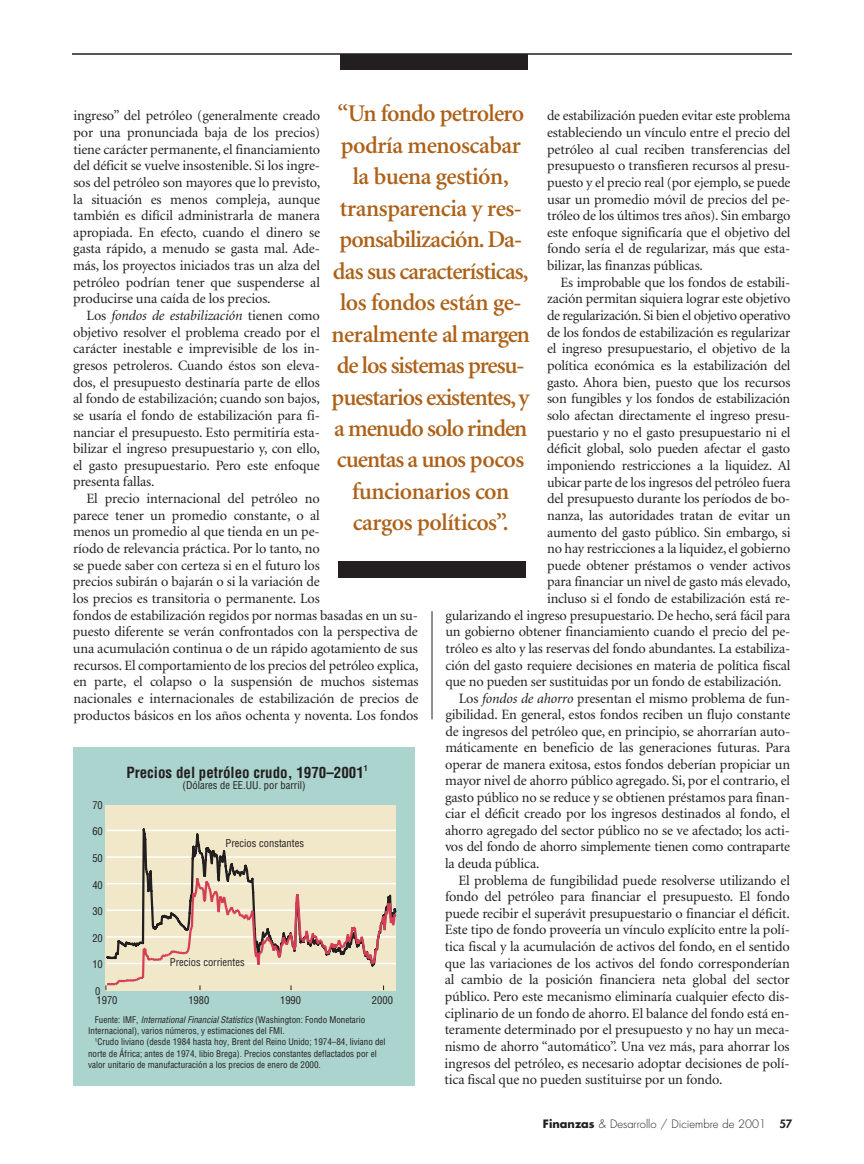
<style>
.page{position:relative;width:864px;height:1164px;background:#fff}
.page>*{position:absolute;margin:0;border:0;box-sizing:border-box;transform-origin:0 0}
.t1{font:600 24px/31.5px "Minion";letter-spacing:-.03em;color:#ad6118;text-align:center}
.t2{font:700 condensed 15px "Helvetica";color:#231f20}
.t3{font:14.25px/16.6px "Minion";letter-spacing:-.01em;color:#231f20;text-align:justify}
.t4{font:14.25px "Minion";letter-spacing:-.03em;color:#231f20}
.t5{font:300 11.25px "Futura";color:#231f20}
.t6{font:condensed 10.5px "Helvetica";color:#231f20}
.t7{font:condensed 9px/11.2px "Helvetica";color:#231f20}
.s1{font-style:italic}
.s2{font-weight:700}
.s3{font-weight:800}
</style>
<div class="page">
<hr style="left:432px;top:611px;width:1px;height:108px;background:#231f20">
<div style="left:73px;top:747px;width:341px;height:339px;background:#acd4ce"></div>
<div style="left:106px;top:805px;width:290px;height:185px;background:#f1e7c9"></div>
<svg style="left:105px;top:827px;width:292px;height:163px"></svg>
<div style="left:340px;top:55px;width:188px;height:15px;background:#231f20"></div>
<div style="left:338px;top:561px;width:188px;height:17px;background:#231f20"></div>
<hr style="left:72px;top:53px;width:720px;height:2px;background:#231f20">
<p class="t1" style="left:331px;top:100px;width:200px">“Un fondo petrolero podría menoscabar la buena gestión, transparencia y res&shy;ponsabilización.Da&shy;das sus características, los fondos están ge&shy;neralmente al margen de los sistemas presu&shy;puestarios existentes,y a menudo solo rinden cuentas a unos pocos funcionarios con cargos políticos”.</p>
<p class="t3" style="left:73px;top:109px;width:249px">ingreso” del petróleo (generalmente creado por una pronunciada baja de los precios) tiene carácter permanente, el financiamiento del déficit se vuelve insostenible. Si los ingre&shy;sos del petróleo son mayores que lo previsto, la situación es menos compleja, aunque también es difícil administrarla de manera apropiada. En efecto, cuando el dinero se gasta rápido, a menudo se gasta mal. Ade&shy;más, los proyectos iniciados tras un alza del petróleo podrían tener que suspenderse al producirse una caída de los precios.</p>
<p class="t3" style="left:73px;top:308px;width:248px;text-indent:14px">Los <span class="s1">fondos de estabilización</span> tienen como objetivo resolver el problema creado por el carácter inestable e imprevisible de los in&shy;gresos petroleros. Cuando éstos son eleva&shy;dos, el presupuesto destinaría parte de ellos al fondo de estabilización; cuando son bajos, se usaría el fondo de estabilización para fi&shy;nanciar el presupuesto. Esto permitiría esta&shy;bilizar el ingreso presupuestario y, con ello, el gasto presupuestario. Pero este enfoque presenta fallas.</p>
<p class="t3" style="left:73px;top:491px;width:347px;text-align:left;text-indent:14px">El precio internacional del petróleo no<br>parece tener un promedio constante, o al<br>menos un promedio al que tienda en un pe-<br>ríodo de relevancia práctica. Por lo tanto, no<br>se puede saber con certeza si en el futuro los<br>precios subirán o bajarán o si la variación de<br>los precios es transitoria o permanente. Los<br>fondos de estabilización regidos por normas basadas en un su&shy;puesto diferente se verán confrontados con la perspectiva de una acumulación continua o de un rápido agotamiento de sus recursos. El comportamiento de los precios del petróleo explica, en parte, el colapso o la suspensión de muchos sistemas nacionales e internacionales de estabilización de precios de productos básicos en los años ochenta y noventa. Los fondos</p>
<p class="t3" style="left:547px;top:109px;width:245px">de estabilización pueden evitar este problema estableciendo un vínculo entre el precio del petróleo al cual reciben transferencias del presupuesto o transfieren recursos al presu&shy;puesto y el precio real (por ejemplo, se puede usar un promedio móvil de precios del pe&shy;tróleo de los últimos tres años). Sin embargo este enfoque significaría que el objetivo del fondo sería el de regularizar, más que esta&shy;bilizar, las finanzas públicas.</p>
<p class="t3" style="left:561px;top:275px;width:231px">Es improbable que los fondos de estabili-</p>
<p class="t3" style="left:547px;top:292px;width:245px">zación permitan siquiera lograr este objetivo</p>
<p class="t4" style="left:547px;top:310px;width:245px">de regularización. Si bien el objetivo operativo</p>
<p class="t3" style="left:547px;top:325px;width:245px">de los fondos de estabilización es regularizar</p>
<p class="t3" style="left:547px;top:342px;width:245px">el ingreso presupuestario, el objetivo de la</p>
<p class="t3" style="left:547px;top:358px;width:245px">política económica es la estabilización del</p>
<p class="t3" style="left:547px;top:375px;width:245px">gasto. Ahora bien, puesto que los recursos</p>
<p class="t3" style="left:547px;top:392px;width:245px">son fungibles y los fondos de estabilización</p>
<p class="t3" style="left:547px;top:408px;width:245px">solo afectan directamente el ingreso presu-</p>
<p class="t3" style="left:547px;top:425px;width:245px">puestario y no el gasto presupuestario ni el</p>
<p class="t3" style="left:547px;top:442px;width:245px">déficit global, solo pueden afectar el gasto</p>
<p class="t3" style="left:547px;top:458px;width:245px">imponiendo restricciones a la liquidez. Al</p>
<p class="t3" style="left:547px;top:475px;width:245px">ubicar parte de los ingresos del petróleo fuera</p>
<p class="t3" style="left:547px;top:492px;width:245px">del presupuesto durante los períodos de bo-</p>
<p class="t3" style="left:547px;top:508px;width:245px">nanza, las autoridades tratan de evitar un</p>
<p class="t3" style="left:547px;top:525px;width:245px">aumento del gasto público. Sin embargo, si</p>
<p class="t3" style="left:547px;top:542px;width:245px">no hay restricciones a la liquidez, el gobierno</p>
<p class="t3" style="left:547px;top:558px;width:245px">puede obtener préstamos o vender activos</p>
<p class="t3" style="left:547px;top:575px;width:245px">para financiar un nivel de gasto más elevado,</p>
<p class="t3" style="left:547px;top:591px;width:245px">incluso si el fondo de estabilización está re-</p>
<p class="t3" style="left:445px;top:608px;width:347px">gularizando el ingreso presupuestario. De hecho, será fácil para</p>
<p class="t3" style="left:445px;top:625px;width:346px">un gobierno obtener financiamiento cuando el precio del pe-</p>
<p class="t3" style="left:445px;top:641px;width:346px">tróleo es alto y las reservas del fondo abundantes. La estabiliza-</p>
<p class="t3" style="left:445px;top:658px;width:347px">ción del gasto requiere decisiones en materia de política fiscal</p>
<p class="t3" style="left:445px;top:675px;width:338px">que no pueden ser sustituidas por un fondo de estabilización.</p>
<p class="t3" style="left:459px;top:691px;width:333px">Los <span class="s1">fondos de ahorro</span> presentan el mismo problema de fun-</p>
<p class="t3" style="left:445px;top:708px;width:346px">gibilidad. En general, estos fondos reciben un flujo constante</p>
<p class="t3" style="left:445px;top:724px;width:346px">de ingresos del petróleo que, en principio, se ahorrarían auto-</p>
<p class="t3" style="left:445px;top:741px;width:346px">máticamente en beneficio de las generaciones futuras. Para</p>
<p class="t3" style="left:445px;top:757px;width:346px">operar de manera exitosa, estos fondos deberían propiciar un</p>
<p class="t3" style="left:445px;top:774px;width:346px">mayor nivel de ahorro público agregado. Si, por el contrario, el</p>
<p class="t3" style="left:445px;top:790px;width:347px">gasto público no se reduce y se obtienen préstamos para finan-</p>
<p class="t3" style="left:445px;top:807px;width:346px">ciar el déficit creado por los ingresos destinados al fondo, el</p>
<p class="t3" style="left:445px;top:823px;width:346px">ahorro agregado del sector público no se ve afectado; los acti-</p>
<p class="t3" style="left:445px;top:840px;width:347px">vos del fondo de ahorro simplemente tienen como contraparte</p>
<p class="t3" style="left:445px;top:856px;width:96px">la deuda pública.</p>
<p class="t3" style="left:459px;top:873px;width:333px">El problema de fungibilidad puede resolverse utilizando el</p>
<p class="t3" style="left:445px;top:889px;width:346px">fondo del petróleo para financiar el presupuesto. El fondo</p>
<p class="t3" style="left:445px;top:906px;width:346px">puede recibir el superávit presupuestario o financiar el déficit.</p>
<p class="t3" style="left:445px;top:923px;width:346px">Este tipo de fondo proveería un vínculo explícito entre la polí-</p>
<p class="t3" style="left:445px;top:939px;width:346px">tica fiscal y la acumulación de activos del fondo, en el sentido</p>
<p class="t3" style="left:445px;top:956px;width:346px">que las variaciones de los activos del fondo corresponderían</p>
<p class="t3" style="left:445px;top:973px;width:346px">al cambio de la posición financiera neta global del sector</p>
<p class="t3" style="left:445px;top:989px;width:346px">público. Pero este mecanismo eliminaría cualquier efecto dis-</p>
<p class="t3" style="left:445px;top:1006px;width:346px">ciplinario de un fondo de ahorro. El balance del fondo está en-</p>
<p class="t3" style="left:445px;top:1023px;width:346px">teramente determinado por el presupuesto y no hay un meca-</p>
<p class="t3" style="left:445px;top:1039px;width:346px">nismo de ahorro “automático”. Una vez más, para ahorrar los</p>
<p class="t3" style="left:445px;top:1056px;width:346px">ingresos del petróleo, es necesario adoptar decisiones de polí-</p>
<p class="t3" style="left:445px;top:1073px;width:279px">tica fiscal que no pueden sustituirse por un fondo.</p>
<p class="t5" style="left:543px;top:1119px;width:251px"><span class="s2">Finanzas</span> &amp; Desarrollo / Diciembre de 2001 <span class="s3">57</span></p>
<p class="t2" style="left:126px;top:766px;width:243px">Precios del petróleo crudo, 1970–2001<sup>1</sup></p>
<p class="t6" style="left:183px;top:781px;width:125px">(Dólares de EE.UU. por barril)</p>
<p class="t6" style="left:92px;top:801px;width:12px">70</p>
<p class="t6" style="left:92px;top:827px;width:12px">60</p>
<p class="t6" style="left:226px;top:839px;width:80px">Precios constantes</p>
<p class="t6" style="left:92px;top:854px;width:12px">50</p>
<p class="t6" style="left:92px;top:881px;width:12px">40</p>
<p class="t6" style="left:92px;top:907px;width:12px">30</p>
<p class="t6" style="left:92px;top:934px;width:12px">20</p>
<p class="t6" style="left:170px;top:958px;width:76px">Precios corrientes</p>
<p class="t6" style="left:92px;top:961px;width:12px">10</p>
<p class="t6" style="left:95px;top:987px;width:7px">0</p>
<p class="t6" style="left:97px;top:996px;width:22px">1970</p>
<p class="t6" style="left:188px;top:996px;width:22px">1980</p>
<p class="t6" style="left:280px;top:996px;width:22px">1990</p>
<p class="t6" style="left:372px;top:996px;width:22px">2000</p>
<p class="t7" style="left:88px;top:1015px;width:279px;text-indent:7px">Fuente: IMF, <span class="s1">InternationalFinancialStatistics</span>(Washington: Fondo Monetario<br>Internacional), varios números, y estimaciones del FMI.</p>
<p class="t7" style="left:88px;top:1037px;width:299px;text-indent:7px"><sup>1</sup>Crudo liviano (desde 1984 hasta hoy, Brent del Reino Unido; 1974–84, liviano del norte de África; antes de 1974, libio Brega). Precios constantes deflactados por el valor unitario de manufacturación a los precios de enero de 2000.</p>
</div>
